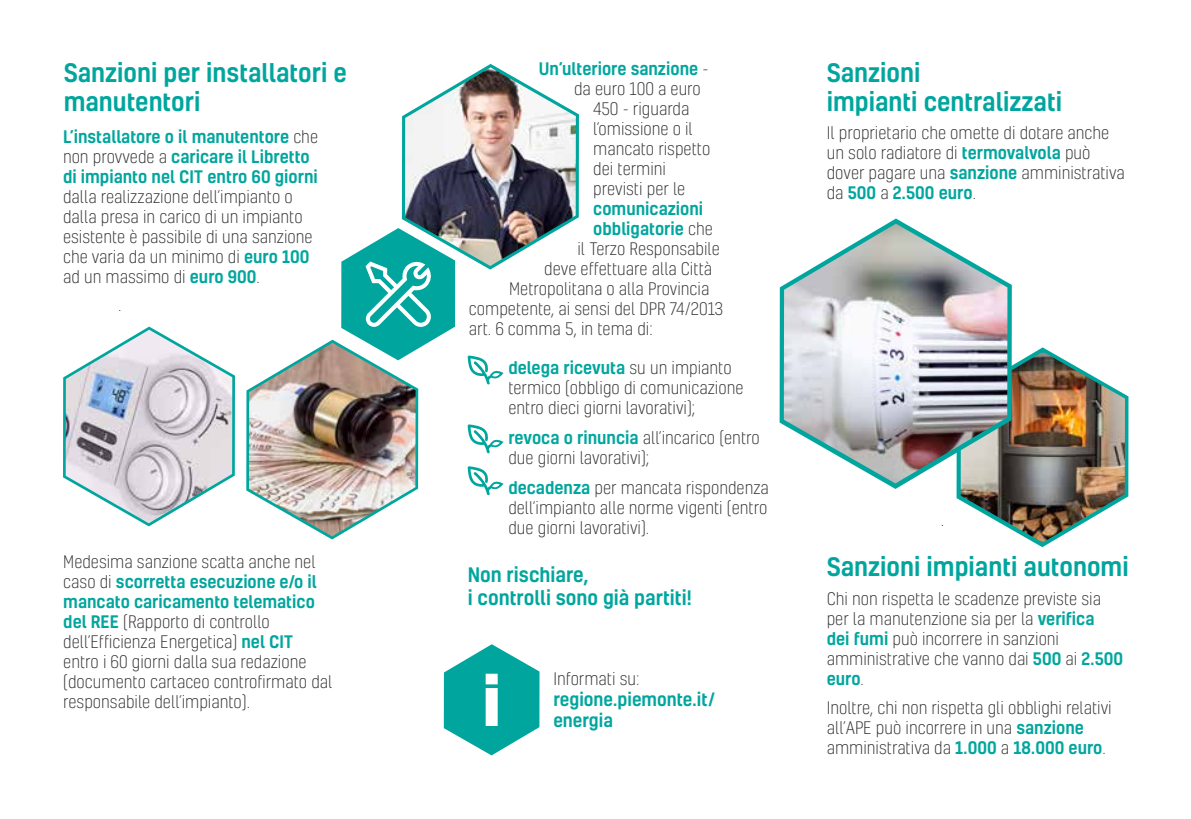
<style>
.page{position:relative;width:1191px;height:819px;background:#fff}
.page>*{position:absolute;margin:0;border:0;box-sizing:border-box;transform-origin:0 0}
.t1{font:800 61.95px "Kelson";color:#fff}
.t2{font:500 24.5px/29.4px "Kelson";color:#00a69e}
.t3{font:500 19.25px/23.1px "Kelson";color:#00a69e}
.t4{font:500 17.5px/21px "Kelson";color:#00a69e}
.t5{font:300 16.62px/19.9px "Kelson";color:#333}
.t6{font:500 16.62px/19.9px "Kelson";color:#00a69e}
.t7{font:300 13.83px "Kelson";color:#000}
.s1{font-weight:300;color:#333}
.s2{font-weight:500;color:#00a69e}
</style>
<div class="page">
<svg style="left:63px;top:326px;width:172px;height:200px"></svg>
<img style="left:66px;top:330px;width:166px;height:193px">
<svg style="left:956px;top:347px;width:172px;height:200px"></svg>
<img style="left:960px;top:353px;width:165px;height:189px">
<svg style="left:444px;top:644px;width:95px;height:111px"></svg>
<img style="left:246px;top:64px;width:333px;height:475px">
<svg style="left:779px;top:218px;width:232px;height:271px"></svg>
<img style="left:784px;top:224px;width:223px;height:259px">
<h2 class="t2" style="left:64px;top:57px;width:285px">Sanzioni per installatori e manutentori</h2>
<p class="t6" style="left:63px;top:126px;width:256px">L’installatore o il manutentore <span class="s1">che non provvede a</span> caricare il Libretto di impianto nel CIT entro 60 giorni</p>
<p class="t5" style="left:63px;top:186px;width:251px">dalla realizzazione dell’impianto o dalla presa in carico di un impianto esistente è passibile di una sanzione che varia da un minimo di <span class="s2">euro 100 </span>ad un massimo di <span class="s2">euro 900</span>.</p>
<p class="t7" style="left:118px;top:297px;width:4px">.</p>
<p class="t5" style="left:63px;top:551px;width:271px">Medesima sanzione scatta anche nel caso di <span class="s2">scorretta esecuzione e/o il mancato caricamento telematico del REE</span> (Rapporto di controllo dell’Efficienza Energetica) <span class="s2">nel CIT </span>entro i 60 giorni dalla sua redazione (documento cartaceo controfirmato dal responsabile dell’impianto).</p>
<p class="t6" style="left:539px;top:58px;width:171px">Un’ulteriore sanzione <span class="s1">-</span></p>
<p class="t5" style="left:574px;top:79px;width:128px">da euro 100 a euro</p>
<p class="t5" style="left:593px;top:98px;width:98px">450 - riguarda</p>
<p class="t5" style="left:593px;top:118px;width:101px">l’omissione o il</p>
<p class="t5" style="left:593px;top:138px;width:119px">mancato rispetto</p>
<p class="t5" style="left:593px;top:158px;width:74px">dei termini</p>
<p class="t5" style="left:593px;top:178px;width:93px">previsti per le</p>
<p class="t6" style="left:593px;top:198px;width:111px">comunicazioni</p>
<p class="t6" style="left:593px;top:218px;width:121px">obbligatorie <span class="s1">che</span></p>
<p class="t5" style="left:577px;top:238px;width:144px">il Terzo Responsabile</p>
<p class="t5" style="left:544px;top:258px;width:169px">deve effettuare alla Città</p>
<p class="t5" style="left:509px;top:278px;width:202px">Metropolitana o alla Provincia</p>
<p class="t5" style="left:469px;top:298px;width:256px">competente, ai sensi del DPR 74/2013</p>
<p class="t5" style="left:469px;top:318px;width:185px">art. 6 comma 5, in tema di:</p>
<p class="t5" style="left:508px;top:357px;width:237px"><span class="s2">delega ricevuta</span> su un impianto termico (obbligo di comunicazione entro dieci giorni lavorativi);</p>
<p class="t5" style="left:508px;top:427px;width:253px"><span class="s2">revoca o rinuncia</span> all’incarico (entro due giorni lavorativi);</p>
<p class="t5" style="left:508px;top:477px;width:262px;text-align:justify"><span class="s2">decadenza</span> per mancata rispondenza dell’impianto alle norme vigenti (entro due giorni lavorativi).</p>
<p class="t3" style="left:468px;top:562px;width:226px">Non rischiare,<br>i controlli sono già partiti!</p>
<h1 class="t1" style="left:482px;top:657px;width:20px">i</h1>
<p class="t5" style="left:553px;top:668px;width:88px">Informati su:</p>
<p class="t4" style="left:553px;top:688px;width:163px">regione.piemonte.it/ energia</p>
<h2 class="t2" style="left:826px;top:57px;width:237px">Sanzioni<br>impianti centralizzati</h2>
<p class="t5" style="left:826px;top:122px;width:299px">Il proprietario che omette di dotare anche un solo radiatore di <span class="s2">termovalvola</span> può dover pagare una <span class="s2">sanzione</span> amministrativa da <span class="s2">500</span> a <span class="s2">2.500 euro</span>.</p>
<p class="t7" style="left:941px;top:512px;width:4px">.</p>
<h2 class="t2" style="left:826px;top:551px;width:303px">Sanzioni impianti autonomi</h2>
<p class="t5" style="left:826px;top:588px;width:298px">Chi non rispetta le scadenze previste sia per la manutenzione sia per la <span class="s2">verifica<br>dei fumi</span> può incorrere in sanzioni amministrative che vanno dai <span class="s2">500</span> ai <span class="s2">2.500 euro</span>.</p>
<p class="t5" style="left:826px;top:698px;width:286px">Inoltre, chi non rispetta gli obblighi relativi all’APE può incorrere in una <span class="s2">sanzione </span>amministrativa da <span class="s2">1.000</span> a <span class="s2">18.000 euro</span>.</p>
<p class="t7" style="left:947px;top:605px;width:4px">.</p>
</div>
